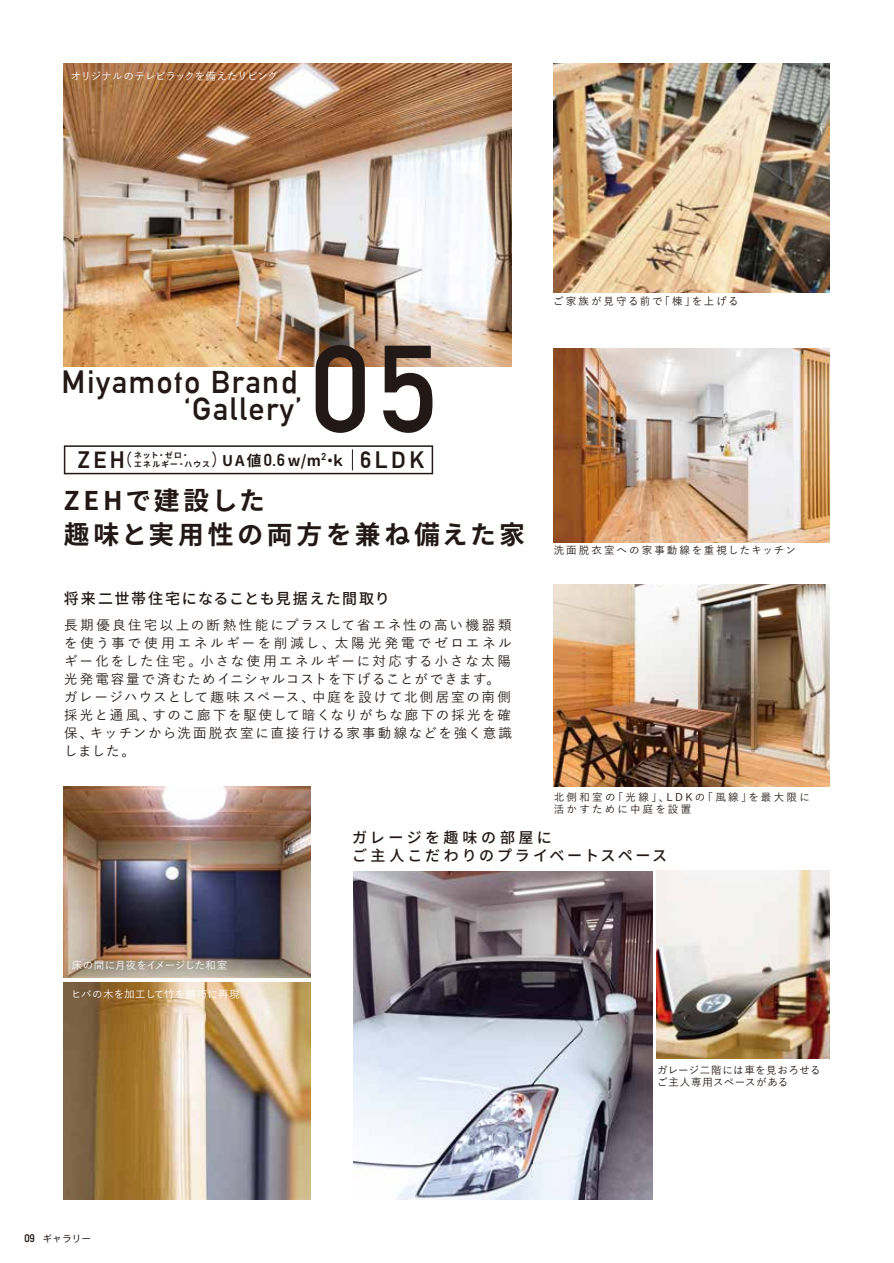
<style>
.page{position:relative;width:894px;height:1263px;background:#fff}
.page>*{position:absolute;margin:0;border:0;box-sizing:border-box;transform-origin:0 0}
.t1{font:121.5px "Alte DIN1451 Mittelschrift";color:#221815}
.t2{font:31.5px "Alte DIN1451 Mittelschrift";letter-spacing:.05em;color:#221815}
.t3{font:700 25.8px/34.5px "Noto Sans CJ Kjp";letter-spacing:.14em;color:#221815}
.t4{font:23.25px "Alte DIN1451 Mittelschriftgepraegt";letter-spacing:.15em;color:#221815}
.t5{font:17.25px "Gothic MB101 Pr 5";color:#221815;scale:.81 1}
.t6{font:500 15px/18.8px "Noto Sans CJ Kjp";letter-spacing:.19em;color:#221815}
.t7{font:500 15px "Noto Sans CJ Kjp";letter-spacing:.095em;color:#221815}
.t8{font:700 14.7px "Noto Sans CJ Kjp";color:#221815}
.t9{font:500 13.5px/18px "Yu Gothic";letter-spacing:.14em;color:#221815}
.t10{font:500 10.5px "Yu Gothic";color:#fff}
.t11{font:500 10.5px "Yu Gothic";letter-spacing:.18em;color:#221815}
.t12{font:500 10.5px/12px "Yu Gothic";letter-spacing:.225em;color:#221815}
.t13{font:500 10.5px/12px "Yu Gothic";letter-spacing:.04em;color:#221815}
.t14{font:9px "Gothic MB101 Pr 5";letter-spacing:.09em;color:#221815}
.t15{font:700 7.65px "Noto Sans CJ Kjp";letter-spacing:.165em;color:#221815}
.s1{font-family:"Gothic MB101 Pr 5";font-size:17.25px}
.s2{font-family:"Alte DIN1451 Mittelschriftgepraegt";font-weight:400;font-size:17.1px}
.s3{font-family:"Alte DIN1451 Mittelschrift";font-size:10.95px}
</style>
<div class="page">
<img style="left:64px;top:64px;width:447px;height:303px">
<img style="left:353px;top:871px;width:299px;height:328px">
<img style="left:656px;top:871px;width:173px;height:187px">
<img style="left:553px;top:64px;width:276px;height:228px">
<img style="left:553px;top:348px;width:276px;height:194px">
<img style="left:553px;top:585px;width:276px;height:201px">
<img style="left:64px;top:786px;width:247px;height:192px">
<img style="left:64px;top:982px;width:247px;height:217px">
<svg style="left:64px;top:445px;width:369px;height:29px"></svg>
<p class="t10" style="left:71px;top:67px;width:209px">オリジナルのテレビラックを備えたリビング</p>
<h2 class="t2" style="left:62px;top:363px;width:237px">Miyamoto Brand</h2>
<h2 class="t2" style="left:184px;top:390px;width:119px">‘Gallery’</h2>
<h1 class="t1" style="left:311px;top:316px;width:127px">05</h1>
<h3 class="t4" style="left:78px;top:446px;width:56px">ZEH<span class="s1">（</span></h3>
<p class="t15" style="left:134px;top:460px;width:77px">エネルギー・ハウス</p>
<p class="t5" style="left:211px;top:445px;width:19px">）</p>
<h3 class="t4" style="left:360px;top:446px;width:65px">6LDK</h3>
<p class="t15" style="left:134px;top:451px;width:57px">ネット・ゼロ・</p>
<p class="t8" style="left:222px;top:452px;width:125px">UA値<span class="s2">0.6</span> w/m<sup>2</sup>・ｋ</p>
<h3 class="t3" style="left:64px;top:484px;width:462px">ZEHで建設した<br>趣味と実用性の両方を兼ね備えた家</h3>
<p class="t7" style="left:64px;top:590px;width:327px">将来二世帯住宅になることも見据えた間取り</p>
<p class="t9" style="left:64px;top:614px;width:449px">長期優良住宅以上の断熱性能にプラスして省エネ性の高い機器類を使う事で使用エネルギーを削減し、太陽光発電でゼロエネルギー化をした住宅。小さな使用エネルギーに対応する小さな太陽光発電容量で済むためイニシャルコストを下げることができます。ガレージハウスとして趣味スペース、中庭を設けて北側居室の南側採光と通風、すのこ廊下を駆使して暗くなりがちな廊下の採光を確保、キッチンから洗面脱衣室に直接行ける家事動線などを強く意識しました。</p>
<p class="t11" style="left:553px;top:292px;width:187px">ご家族が見守る前で「棟」を上げる</p>
<p class="t11" style="left:553px;top:540px;width:243px">洗面脱衣室への家事動線を重視したキッチン</p>
<p class="t12" style="left:553px;top:789px;width:258px">北側和室の「光線」、LDKの「風線」を最大限に活かすために中庭を設置</p>
<p class="t10" style="left:72px;top:955px;width:157px">床の間に月夜をイメージした和室</p>
<p class="t10" style="left:71px;top:984px;width:170px">ヒバの木を加工して竹を精巧に再現</p>
<p class="t14" style="left:24px;top:1230px;width:68px"><span class="s3">09</span> ギャラリー</p>
<p class="t6" style="left:352px;top:828px;width:316px">ガレージを趣味の部屋に<br>ご主人こだわりのプライベートスペース</p>
<p class="t13" style="left:657px;top:1062px;width:165px">ガレージ二階には車を見おろせるご主人専用スペースがある</p>
</div>
